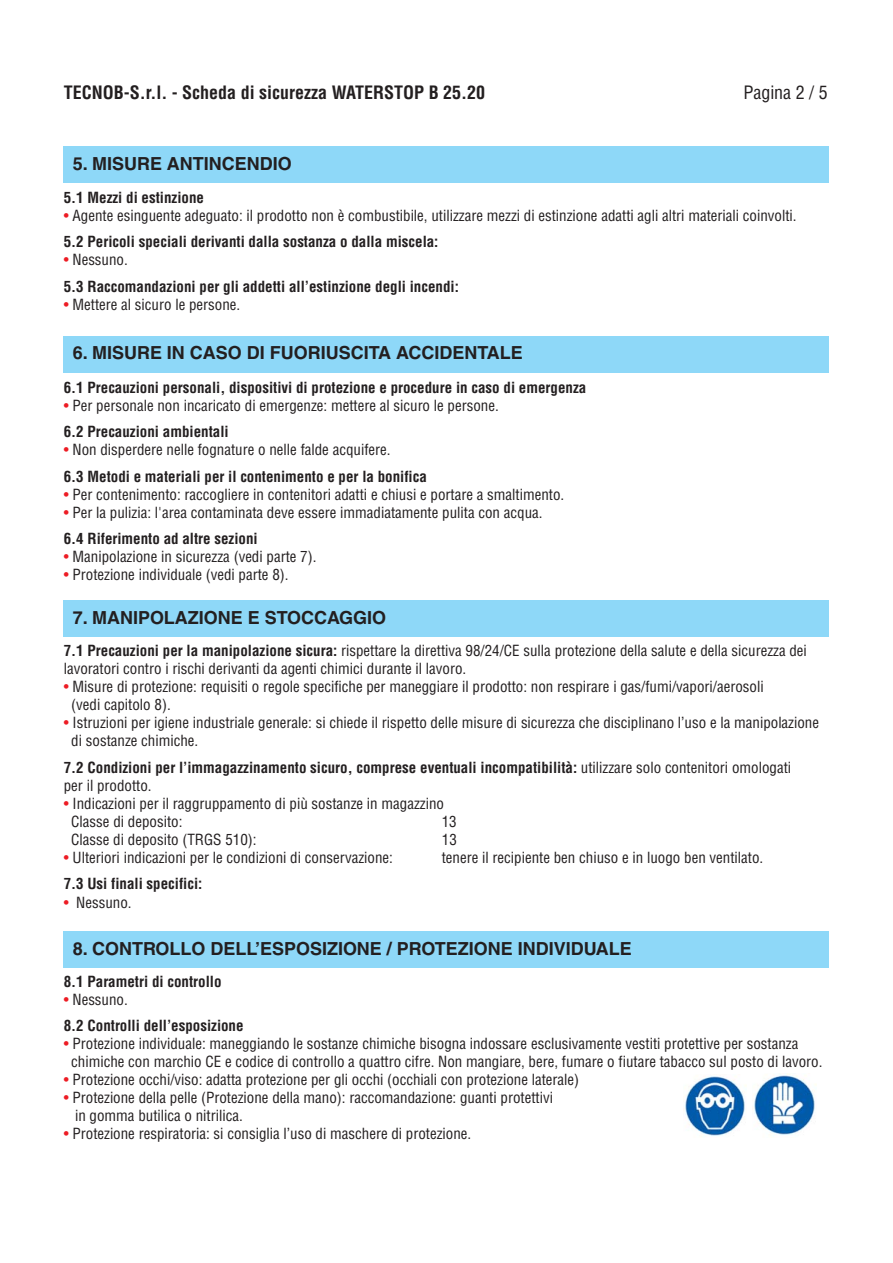
<style>
.page{position:relative;width:893px;height:1263px;background:#fff}
.page>*{position:absolute;margin:0;border:0;box-sizing:border-box;transform-origin:0 0}
.t1{font:700 18px "Helvetica";color:#231f20}
.t2{font:700 condensed 18px "Helvetica";color:#231f20}
.t3{font:condensed 18px "Helvetica";color:#231f20}
.t4{font:condensed 15px/18px "Helvetica";color:#231f20}
.t5{font:700 condensed 15px/26.5px "Helvetica";color:#231f20}
.s1{color:#ed1c24}
.s2{font-weight:700}
.s3{font-weight:400;color:#ed1c24}
.s4{font-weight:400}
</style>
<div class="page">
<div style="left:64px;top:336px;width:765px;height:36px;background:#8ed8f8"></div>
<div style="left:64px;top:601px;width:765px;height:36px;background:#8ed8f8"></div>
<div style="left:64px;top:931px;width:765px;height:36px;background:#8ed8f8"></div>
<div style="left:64px;top:147px;width:765px;height:36px;background:#8ed8f8"></div>
<img style="left:685px;top:1076px;width:62px;height:60px">
<img style="left:754px;top:1073px;width:62px;height:62px">
<p class="t2" style="left:64px;top:85px;width:423px">TECNOB-S.r.l. - Scheda di sicurezza WATERSTOP B 25.20</p>
<p class="t3" style="left:743px;top:85px;width:86px">Pagina 2 / 5</p>
<p class="t1" style="left:73px;top:157px;width:221px">5. MISURE ANTINCENDIO</p>
<p class="t5" style="left:64px;top:185px;width:142px">5.1 Mezzi di estinzione</p>
<p class="t4" style="left:64px;top:203px;width:734px;line-height:26.5px"><span class="s1">•</span> Agente esinguente adeguato: il prodotto non è combustibile, utilizzare mezzi di estinzione adatti agli altri materiali coinvolti.<br><span class="s2">5.2 Pericoli speciali derivanti dalla sostanza o dalla miscela:</span></p>
<p class="t5" style="left:64px;top:248px;width:397px"><span class="s3">•</span> <span class="s4">Nessuno.<br></span>5.3 Raccomandazioni per gli addetti all’estinzione degli incendi:</p>
<p class="t4" style="left:64px;top:296px;width:178px"><span class="s1">•</span> Mettere al sicuro le persone.</p>
<p class="t1" style="left:73px;top:346px;width:451px">6. MISURE IN CASO DI FUORIUSCITA ACCIDENTALE</p>
<p class="t5" style="left:64px;top:375px;width:524px">6.1 Precauzioni personali, dispositivi di protezione e procedure in caso di emergenza</p>
<p class="t4" style="left:64px;top:393px;width:437px;line-height:26.5px"><span class="s1">•</span> Per personale non incaricato di emergenze: mettere al sicuro le persone.<br><span class="s2">6.2 Precauzioni ambientali</span></p>
<p class="t5" style="left:64px;top:438px;width:365px"><span class="s3">•</span> <span class="s4">Non disperdere nelle fognature o nelle falde acquifere.<br></span>6.3 Metodi e materiali per il contenimento e per la bonifica</p>
<p class="t4" style="left:64px;top:487px;width:502px"><span class="s1">•</span> Per contenimento: raccogliere in contenitori adatti e chiusi e portare a smaltimento.</p>
<p class="t4" style="left:64px;top:500px;width:480px;line-height:26.5px"><span class="s1">•</span> Per la pulizia: l'area contaminata deve essere immadiatamente pulita con acqua.<br><span class="s2">6.4 Riferimento ad altre sezioni</span></p>
<p class="t4" style="left:64px;top:549px;width:254px"><span class="s1">•</span> Manipolazione in sicurezza (vedi parte 7).</p>
<p class="t4" style="left:64px;top:567px;width:226px"><span class="s1">•</span> Protezione individuale (vedi parte 8).</p>
<p class="t1" style="left:73px;top:611px;width:315px">7. MANIPOLAZIONE E STOCCAGGIO</p>
<p class="t4" style="left:64px;top:643px;width:745px"><span class="s2">7.1 Precauzioni per la manipolazione sicura:</span> rispettare la direttiva 98/24/CE sulla protezione della salute e della sicurezza dei lavoratori contro i rischi derivanti da agenti chimici durante il lavoro.</p>
<p class="t4" style="left:71px;top:679px;width:694px;text-indent:-8px"><span class="s1">•</span> Misure di protezione: requisiti o regole specifiche per maneggiare il prodotto: non respirare i gas/fumi/vapori/aerosoli (vedi capitolo 8).</p>
<p class="t4" style="left:71px;top:715px;width:749px;text-indent:-8px"><span class="s1">•</span> Istruzioni per igiene industriale generale: si chiede il rispetto delle misure di sicurezza che disciplinano l’uso e la manipolazione di sostanze chimiche.</p>
<p class="t5" style="left:64px;top:760px;width:729px;line-height:18px">7.2 Condizioni per l’immagazzinamento sicuro, comprese eventuali incompatibilità: <span class="s4">utilizzare solo contenitori omologati per il prodotto.</span></p>
<p class="t4" style="left:71px;top:796px;width:374px;text-indent:-8px"><span class="s1">•</span> Indicazioni per il raggruppamento di più sostanze in magazzino<br>Classe di deposito:</p>
<p class="t4" style="left:442px;top:814px;width:16px">13</p>
<p class="t4" style="left:71px;top:832px;width:187px">Classe di deposito (TRGS 510):</p>
<p class="t4" style="left:442px;top:832px;width:16px">13</p>
<p class="t4" style="left:64px;top:850px;width:331px"><span class="s1">•</span> Ulteriori indicazioni per le condizioni di conservazione:</p>
<p class="t4" style="left:442px;top:850px;width:323px">tenere il recipiente ben chiuso e in luogo ben ventilato.</p>
<p class="t5" style="left:64px;top:872px;width:140px">7.3 Usi finali specifici:</p>
<p class="t4" style="left:64px;top:894px;width:69px"><span class="s1">•</span> Nessuno.</p>
<p class="t1" style="left:73px;top:942px;width:560px">8. CONTROLLO DELL’ESPOSIZIONE / PROTEZIONE INDIVIDUALE</p>
<p class="t5" style="left:64px;top:969px;width:159px">8.1 Parametri di controllo</p>
<p class="t5" style="left:64px;top:987px;width:181px"><span class="s3">•</span> <span class="s4">Nessuno.<br></span>8.2 Controlli dell’esposizione</p>
<p class="t4" style="left:71px;top:1036px;width:753px;text-indent:-8px"><span class="s1">•</span> Protezione individuale: maneggiando le sostanze chimiche bisogna indossare esclusivamente vestiti protettive per sostanza chimiche con marchio CE e codice di controllo a quattro cifre. Non mangiare, bere, fumare o fiutare tabacco sul posto di lavoro.</p>
<p class="t4" style="left:64px;top:1072px;width:517px"><span class="s1">•</span> Protezione occhi/viso: adatta protezione per gli occhi (occhiali con protezione laterale)</p>
<p class="t4" style="left:75px;top:1090px;width:479px;text-indent:-11px"><span class="s1">•</span> Protezione della pelle (Protezione della mano): raccomandazione: guanti protettivi in gomma butilica o nitrilica.</p>
<p class="t4" style="left:64px;top:1126px;width:409px"><span class="s1">•</span> Protezione respiratoria: si consiglia l’uso di maschere di protezione.</p>
</div>
